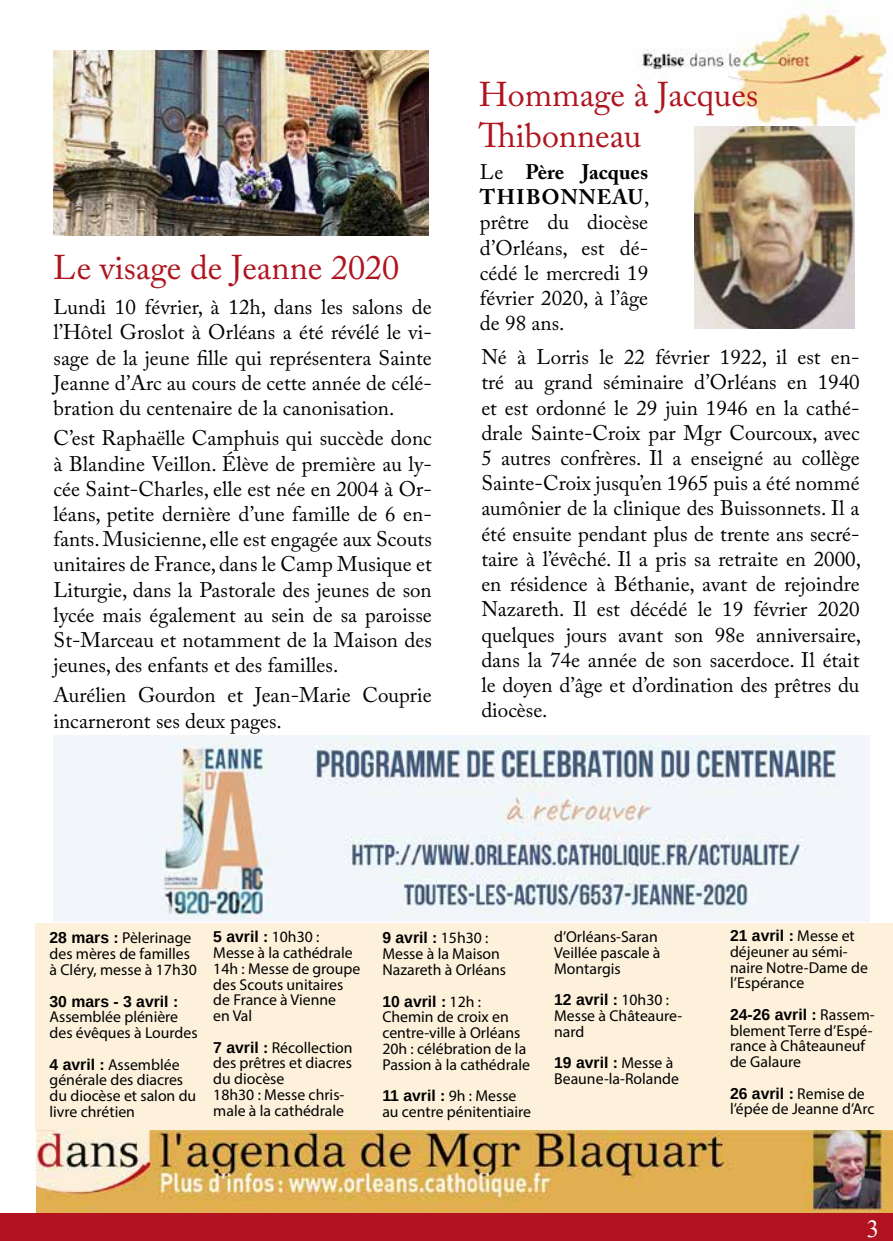
<style>
.page{position:relative;width:893px;height:1241px;background:#fff}
.page>*{position:absolute;margin:0;border:0;box-sizing:border-box;transform-origin:0 0}
.t1{font:34.12px/40.9px "Adobe Caslon Pro";color:#ae151f}
.t2{font:24.5px "Times New Roman";color:#fff}
.t3{font:21px/25.2px "Adobe Caslon Pro";color:#000;text-align:justify}
.t4{font:15.75px/15.8px "Myriad Pro";color:#000}
.t5{font:700 15.75px "Arimo";color:#000}
.s1{font-weight:700}
.s2{font-family:"Arimo";font-weight:700}
.s3{font-family:"Myriad Pro";font-weight:400}
</style>
<div class="page">
<div style="left:36px;top:923px;width:857px;height:206px;background:#fdf1db"></div>
<img style="left:37px;top:1130px;width:856px;height:83px">
<div style="left:0;top:1213px;width:893px;height:27px;background:#b21320"></div>
<img style="left:640px;top:0;width:250px;height:127px">
<img style="left:694px;top:127px;width:161px;height:201px">
<img style="left:53px;top:50px;width:376px;height:185px">
<img style="left:53px;top:735px;width:816px;height:186px">
<h1 class="t1" style="left:53px;top:247px;width:348px">Le visage de Jeanne 2020</h1>
<p class="t3" style="left:54px;top:294px;width:380px">Lundi 10 février, à 12h, dans les salons de l’Hôtel Groslot à Orléans a été révélé le vi&shy;sage de la jeune fille qui représentera Sainte Jeanne d’Arc au cours de cette année de célé&shy;bration du centenaire de la canonisation.</p>
<p class="t3" style="left:54px;top:425px;width:380px">C’est Raphaëlle Camphuis qui succède donc à Blandine Veillon. Élève de première au ly&shy;cée Saint-Charles, elle est née en 2004 à Or&shy;léans, petite dernière d’une famille de 6 en&shy;fants. Musicienne, elle est engagée aux Scouts unitaires de France, dans le Camp Musique et Liturgie, dans la Pastorale des jeunes de son lycée mais également au sein de sa paroisse St-Marceau et notamment de la Maison des jeunes, des enfants et des familles.</p>
<p class="t3" style="left:54px;top:682px;width:380px">Aurélien Gourdon et Jean-Marie Couprie incarneront ses deux pages.</p>
<h1 class="t1" style="left:479px;top:74px;width:281px">Hommage à Jacques<br>Thibonneau</h1>
<p class="t3" style="left:480px;top:159px;width:171px">Le <span class="s1">Père Jacques THIBONNEAU</span>, prêtre du diocèse d’Orléans, est dé&shy;cédé le mercredi 19 février 2020, à l’âge de 98 ans.</p>
<p class="t3" style="left:481px;top:344px;width:381px">Né à Lorris le 22 février 1922, il est en&shy;tré au grand séminaire d’Orléans en 1940 et est ordonné le 29 juin 1946 en la cathé&shy;drale Sainte-Croix par Mgr Courcoux, avec 5 autres confrères. Il a enseigné au collège Sainte-Croix jusqu’en 1965 puis a été nommé aumônier de la clinique des Buissonnets. Il a été ensuite pendant plus de trente ans secré&shy;taire à l’évêché. Il a pris sa retraite en 2000, en résidence à Béthanie, avant de rejoindre Nazareth. Il est décédé le 19 février 2020 quelques jours avant son 98e anniversaire, dans la 74e année de son sacerdoce. Il était le doyen d’âge et d’ordination des prêtres du diocèse.</p>
<p class="t4" style="left:50px;top:929px;width:149px"><span class="s2">28 mars :</span> Pèlerinage des mères de familles à Cléry, messe à 17h30</p>
<p class="t5" style="left:50px;top:990px;width:130px">30 mars - 3 avril :</p>
<p class="t4" style="left:50px;top:1008px;width:150px">Assemblée plénière des évêques à Lourdes</p>
<p class="t4" style="left:50px;top:1055px;width:148px"><span class="s2">4 avril :</span> Assemblée générale des diacres du diocèse et salon du livre chrétien</p>
<p class="t5" style="left:213px;top:925px;width:108px">5 avril : <span class="s3">10h30 :</span></p>
<p class="t4" style="left:213px;top:944px;width:149px">Messe à la cathédrale<br>14h : Messe de groupe des Scouts unitaires de France à Vienne<br>en Val</p>
<p class="t4" style="left:213px;top:1038px;width:141px"><span class="s2">7 avril :</span> Récollection des prêtres et diacres du diocèse<br>18h30 : Messe chris&shy;male à la cathédrale</p>
<p class="t5" style="left:382px;top:927px;width:108px">9 avril : <span class="s3">15h30 :</span></p>
<p class="t4" style="left:382px;top:945px;width:125px">Messe à la Maison<br>Nazareth à Orléans</p>
<p class="t5" style="left:382px;top:990px;width:100px">10 avril : <span class="s3">12h :</span></p>
<p class="t4" style="left:382px;top:1008px;width:149px">Chemin de croix en centre-ville à Orléans<br>20h : célébration de la<br>Passion à la cathédrale</p>
<p class="t5" style="left:382px;top:1084px;width:136px">11 avril : <span class="s3">9h : Messe</span></p>
<p class="t4" style="left:382px;top:1103px;width:150px">au centre pénitentiaire</p>
<p class="t4" style="left:554px;top:928px;width:108px">d’Orléans-Saran<br>Veillée pascale à<br>Montargis</p>
<p class="t5" style="left:554px;top:988px;width:116px">12 avril : <span class="s3">10h30 :</span></p>
<p class="t4" style="left:554px;top:1007px;width:130px">Messe à Châteaure&shy;nard</p>
<p class="t5" style="left:554px;top:1051px;width:121px">19 avril : <span class="s3">Messe à</span></p>
<p class="t4" style="left:554px;top:1070px;width:126px">Beaune-la-Rolande</p>
<p class="t5" style="left:730px;top:924px;width:126px">21 avril : <span class="s3">Messe et</span></p>
<p class="t4" style="left:730px;top:943px;width:139px">déjeuner au sémi&shy;naire Notre-Dame de l’Espérance</p>
<p class="t5" style="left:730px;top:1003px;width:146px">24-26 avril : <span class="s3">Rassem-</span></p>
<p class="t4" style="left:730px;top:1021px;width:144px">blement Terre d’Espé&shy;rance à Châteauneuf de Galaure</p>
<p class="t5" style="left:730px;top:1082px;width:136px">26 avril : <span class="s3">Remise de</span></p>
<p class="t4" style="left:730px;top:1100px;width:146px">l’épée de Jeanne d’Arc</p>
<p class="t2" style="left:867px;top:1210px;width:14px">3</p>
</div>
